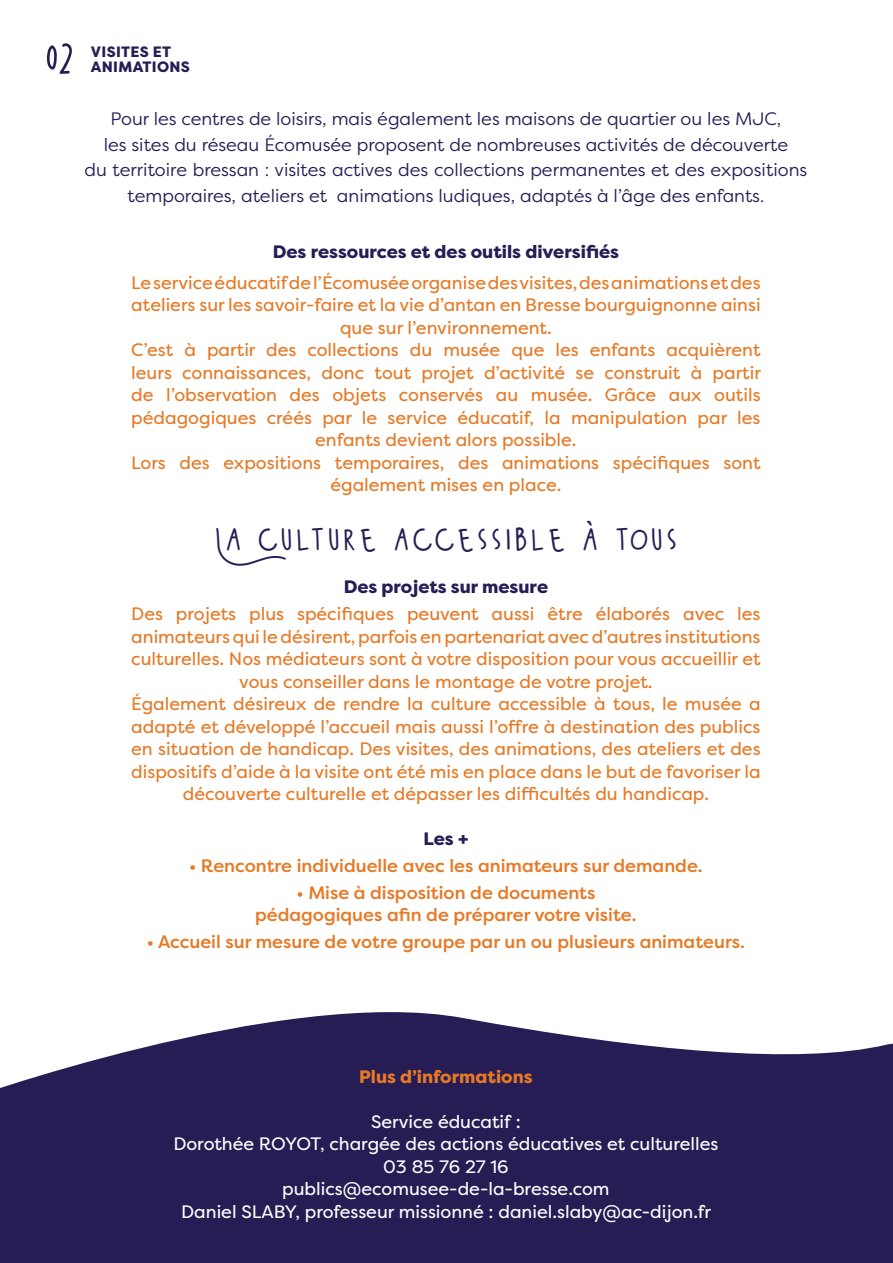
<style>
.page{position:relative;width:893px;height:1263px;background:#fff}
.page>*{position:absolute;margin:0;border:0;box-sizing:border-box;transform-origin:0 0}
.t1{font:62.1px "Wildy Sans";color:#271d55}
.t2{font:45px "Wildy Sans";color:#271d55}
.t3{font:18px/22.5px "Filson Pro";color:#e67925;text-align:center}
.t4{font:18px/25.5px "Filson Pro";color:#271d55;text-align:center}
.t5{font:500 18px/22.5px "Filson Pro";color:#e67925;text-align:center}
.t6{font:18px/22.5px "Filson Pro";color:#fff;text-align:center}
.t7{font:800 18px "Filson Pro";color:#271d55}
.t8{font:800 18px "Filson Pro";color:#e67925}
.t9{font:800 15px/15px "Filson Pro";letter-spacing:.02em;color:#271d55}
</style>
<div class="page">
<svg style="left:0;top:1012px;width:893px;height:251px;background:#3e3567"></svg>
<h1 class="t1" style="left:43px;top:30px;width:35px">02</h1>
<p class="t9" style="left:91px;top:44px;width:100px">VISITES ET<br>ANIMATIONS</p>
<p class="t4" style="left:84px;top:106px;width:724px">Pour les centres de loisirs, mais également les maisons de quartier ou les MJC,<br>les sites du réseau Écomusée proposent de nombreuses activités de découverte<br>du territoire bressan : visites actives des collections permanentes et des expositions temporaires, ateliers et animations ludiques, adaptés à l’âge des enfants.</p>
<p class="t7" style="left:273px;top:240px;width:348px">Des ressources et des outils diversifiés</p>
<p class="t3" style="left:131px;top:271px;width:631px">Le service éducatif de l’Écomusée organise des visites, des animations et des ateliers sur les savoir-faire et la vie d’antan en Bresse bourguignonne ainsi que sur l’environnement.<br>C’est à partir des collections du musée que les enfants acquièrent leurs connaissances, donc tout projet d’activité se construit à partir de l’observation des objets conservés au musée. Grâce aux outils pédagogiques créés par le service éducatif, la manipulation par les enfants devient alors possible.<br>Lors des expositions temporaires, des animations spécifiques sont également mises en place.</p>
<h2 class="t2" style="left:213px;top:518px;width:467px">La culture accessible à tous</h2>
<p class="t7" style="left:344px;top:576px;width:206px">Des projets sur mesure</p>
<p class="t3" style="left:131px;top:602px;width:631px">Des projets plus spécifiques peuvent aussi être élaborés avec les animateurs qui le désirent, parfois en partenariat avec d’autres institutions culturelles. Nos médiateurs sont à votre disposition pour vous accueillir et vous conseiller dans le montage de votre projet.<br>Également désireux de rendre la culture accessible à tous, le musée a adapté et développé l’accueil mais aussi l’offre à destination des publics en situation de handicap. Des visites, des animations, des ateliers et des dispositifs d’aide à la visite ont été mis en place dans le but de favoriser la découverte culturelle et dépasser les difficultés du handicap.</p>
<p class="t7" style="left:423px;top:827px;width:46px">Les +</p>
<p class="t5" style="left:189px;top:854px;width:515px">• Rencontre individuelle avec les animateurs sur demande.</p>
<p class="t5" style="left:255px;top:881px;width:383px">• Mise à disposition de documents pédagogiques afin de préparer votre visite.</p>
<p class="t5" style="left:147px;top:930px;width:600px">• Accueil sur mesure de votre groupe par un ou plusieurs animateurs.</p>
<p class="t8" style="left:359px;top:1065px;width:175px">Plus d’informations</p>
<p class="t6" style="left:173px;top:1110px;width:547px">Service éducatif :<br>Dorothée ROYOT, chargée des actions éducatives et culturelles 03 85 76 27 16<br>publics@ecomusee-de-la-bresse.com<br>Daniel SLABY, professeur missionné : daniel.slaby@ac-dijon.fr</p>
</div>
